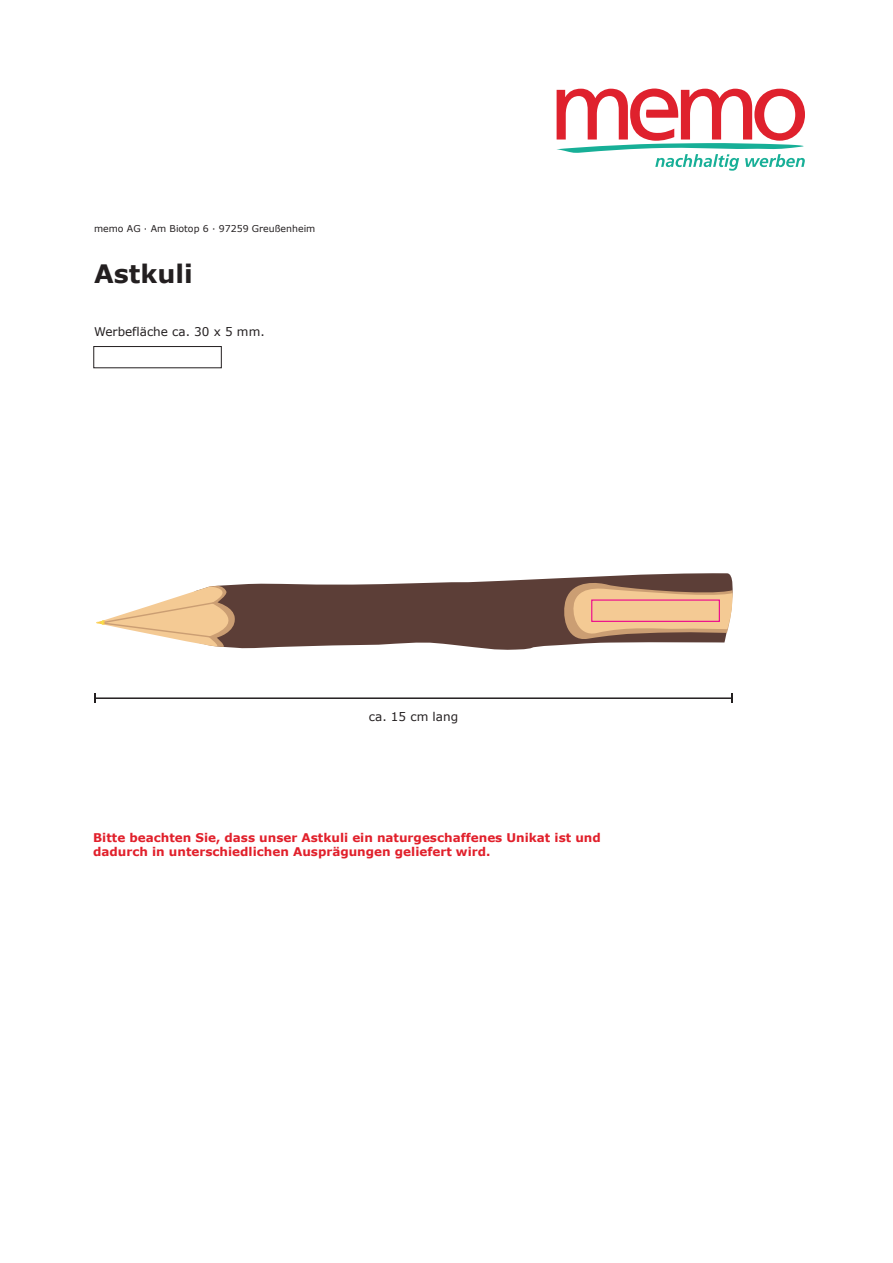
<style>
.page{position:relative;width:893px;height:1263px;background:#fff}
.page>*{position:absolute;margin:0;border:0;box-sizing:border-box;transform-origin:0 0}
.t1{font:700 25.35px "Verdana";color:#231f20}
.t2{font:700 12px/14.4px "Verdana";color:#e1202b}
.t3{font:12px "Verdana";color:#231f20}
.t4{font:9.45px "Verdana";color:#231f20}
</style>
<div class="page">
<div style="left:93px;top:346px;width:129px;height:22px;border:1px solid #231f20"></div>
<hr style="left:95px;top:697px;width:637px;height:2px;background:#231f20">
<svg style="left:557px;top:89px;width:248px;height:82px"></svg>
<svg style="left:96px;top:573px;width:637px;height:77px"></svg>
<p class="t4" style="left:94px;top:222px;width:223px">memo AG · Am Biotop 6 · 97259 Greußenheim</p>
<h1 class="t1" style="left:94px;top:256px;width:100px">Astkuli</h1>
<p class="t3" style="left:94px;top:323px;width:172px">Werbefläche ca. 30 x 5 mm.</p>
<p class="t3" style="left:369px;top:709px;width:91px">ca. 15 cm lang</p>
<p class="t2" style="left:93px;top:830px;width:509px">Bitte beachten Sie, dass unser Astkuli ein naturgeschaffenes Unikat ist und dadurch in unterschiedlichen Ausprägungen geliefert wird.</p>
</div>
